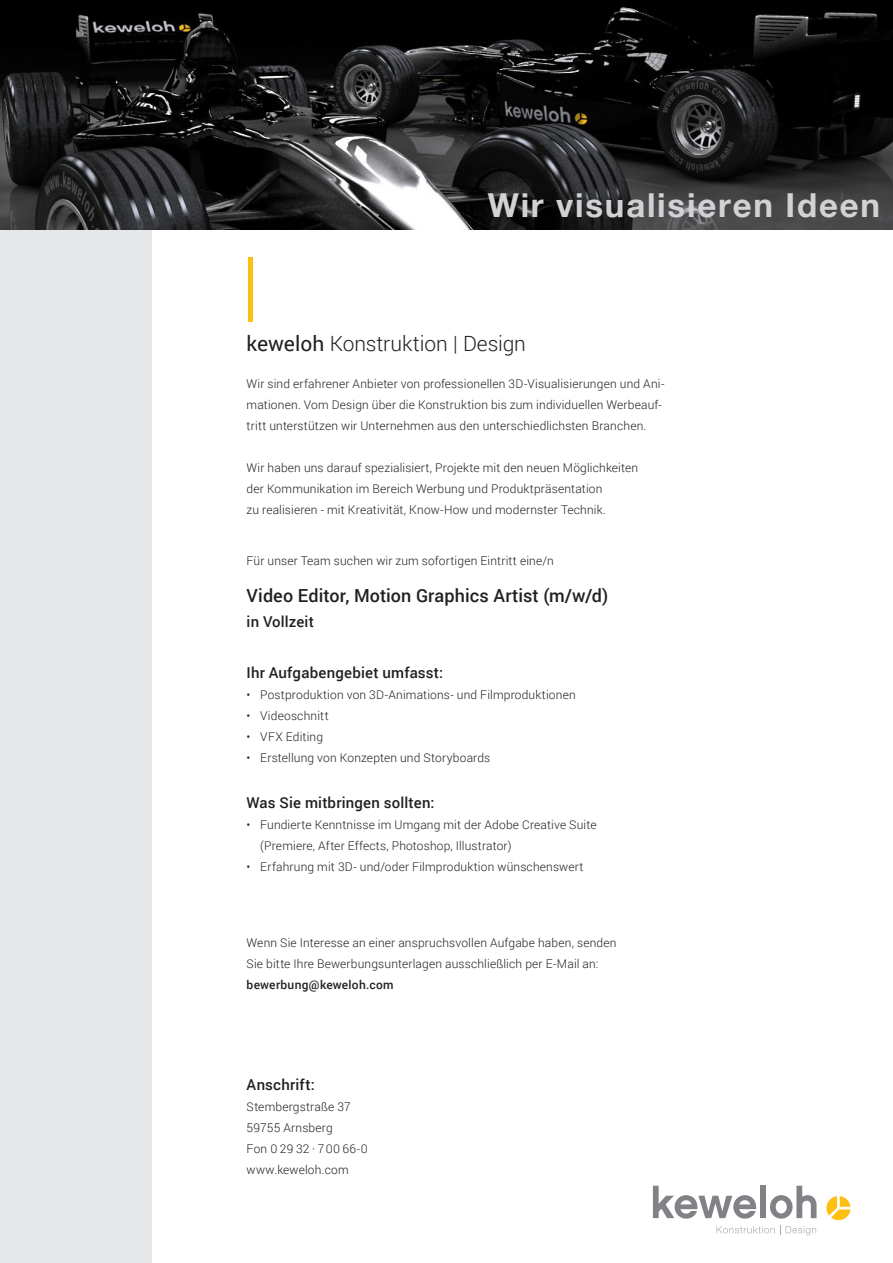
<style>
.page{position:relative;width:893px;height:1263px;background:#fff}
.page>*{position:absolute;margin:0;border:0;box-sizing:border-box;transform-origin:0 0}
.t1{font:700 33px "Helvetica Neue";letter-spacing:.055em;color:#d1d2d4}
.t2{font:300 21px "Roboto";letter-spacing:-.005em;color:#231f20}
.t3{font:500 18px "Roboto";letter-spacing:.005em;color:#231f20}
.t4{font:500 15px "Roboto";letter-spacing:.015em;color:#231f20}
.t5{font:300 12px/21px "Roboto";letter-spacing:.015em;color:#231f20}
.s1{font-weight:400}
.s2{font-weight:500}
</style>
<div class="page">
<div style="left:0;top:162px;width:152px;height:1101px;background:#e6e7e9"></div>
<img style="left:0;top:0;width:893px;height:230px">
<svg style="left:653px;top:1186px;width:104px;height:33px"></svg>
<div style="left:760px;top:1186px;width:6px;height:32px;background:#808285"></div>
<svg style="left:770px;top:1186px;width:46px;height:33px"></svg>
<svg style="left:826px;top:1196px;width:24px;height:24px"></svg>
<svg style="left:716px;top:1225px;width:100px;height:10px"></svg>
<hr style="left:248px;top:257px;width:4px;height:65px;background:#fdc011">
<p class="t1" style="left:488px;top:185px;width:394px">Wir visualisieren Ideen</p>
<p class="t2" style="left:247px;top:328px;width:281px"><span class="s1">keweloh</span> Konstruktion | Design</p>
<p class="t5" style="left:247px;top:373px;width:419px">Wir sind erfahrener Anbieter von professionellen 3D-Visualisierungen und Ani&shy;mationen. Vom Design über die Konstruktion bis zum individuellen Werbeauf&shy;tritt unterstützen wir Unternehmen aus den unterschiedlichsten Branchen.</p>
<p class="t5" style="left:247px;top:457px;width:393px">Wir haben uns darauf spezialisiert, Projekte mit den neuen Möglichkeiten der Kommunikation im Bereich Werbung und Produktpräsentation<br>zu realisieren - mit Kreativität, Know-How und modernster Technik.</p>
<p class="t5" style="left:247px;top:549px;width:309px">Für unser Team suchen wir zum sofortigen Eintritt eine/n</p>
<p class="t3" style="left:247px;top:583px;width:363px">Video Editor, Motion Graphics Artist (m/w/d)</p>
<p class="t4" style="left:247px;top:611px;width:69px">in Vollzeit</p>
<p class="t4" style="left:247px;top:662px;width:198px">Ihr Aufgabengebiet umfasst:</p>
<p class="t5" style="left:247px;top:684px;width:331px">• Postproduktion von 3D-Animations- und Filmproduktionen</p>
<p class="t5" style="left:247px;top:705px;width:84px">• Videoschnitt</p>
<p class="t5" style="left:247px;top:726px;width:78px">• VFX Editing</p>
<p class="t5" style="left:247px;top:747px;width:245px">• Erstellung von Konzepten und Storyboards</p>
<p class="t4" style="left:247px;top:792px;width:189px">Was Sie mitbringen sollten:</p>
<p class="t5" style="left:260px;top:814px;width:338px;text-indent:-14px">• Fundierte Kenntnisse im Umgang mit der Adobe Creative Suite (Premiere, After Effects, Photoshop, Illustrator)</p>
<p class="t5" style="left:247px;top:856px;width:338px">• Erfahrung mit 3D- und/oder Filmproduktion wünschenswert</p>
<p class="t5" style="left:247px;top:932px;width:371px">Wenn Sie Interesse an einer anspruchsvollen Aufgabe haben, senden<br>Sie bitte Ihre Bewerbungsunterlagen ausschließlich per E-Mail an: <span class="s2">bewerbung@keweloh.com</span></p>
<p class="t4" style="left:247px;top:1074px;width:70px">Anschrift:</p>
<p class="t5" style="left:247px;top:1096px;width:123px">Stembergstraße 37<br>59755 Arnsberg<br>Fon 0 29 32 · 7 00 66-0 www.keweloh.com</p>
</div>
